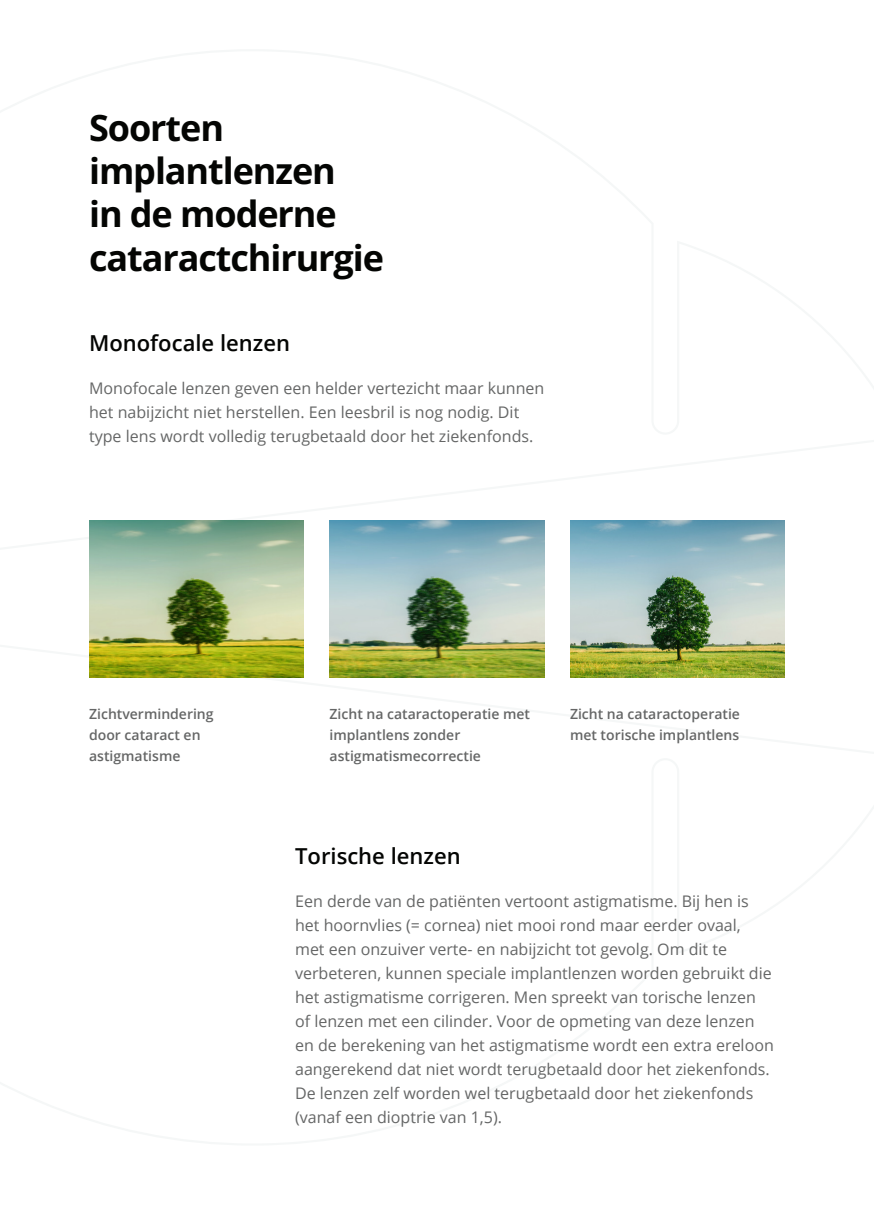
<style>
.page{position:relative;width:874px;height:1225px;background:#fff}
.page>*{position:absolute;margin:0;border:0;box-sizing:border-box;transform-origin:0 0}
.t1{font:700 36px/43.2px "Open Sans";letter-spacing:-.03em;color:#040503}
.t2{font:600 22px "Open Sans";color:#040503}
.t3{font:16px/24px "Open Sans";color:#656666}
.t4{font:600 14px/21px "Open Sans";color:#656666}
</style>
<div class="page">
<img style="left:89px;top:520px;width:215px;height:157px">
<img style="left:329px;top:520px;width:215px;height:157px">
<img style="left:570px;top:520px;width:214px;height:157px">
<p class="t1" style="left:89px;top:105px;width:296px">Soorten implantlenzen<br>in de moderne cataractchirurgie</p>
<p class="t2" style="left:89px;top:327px;width:202px">Monofocale lenzen</p>
<p class="t3" style="left:89px;top:375px;width:456px">Monofocale lenzen geven een helder vertezicht maar kunnen het nabijzicht niet herstellen. Een leesbril is nog nodig. Dit type lens wordt volledig terugbetaald door het ziekenfonds.</p>
<p class="t4" style="left:89px;top:703px;width:126px">Zichtvermindering</p>
<p class="t4" style="left:89px;top:724px;width:113px">door cataract en</p>
<p class="t4" style="left:89px;top:745px;width:93px">astigmatisme</p>
<p class="t4" style="left:329px;top:703px;width:202px">Zicht na cataractoperatie met implantlens zonder</p>
<p class="t4" style="left:329px;top:745px;width:153px">astigmatismecorrectie</p>
<p class="t4" style="left:569px;top:703px;width:171px">Zicht na cataractoperatie</p>
<p class="t4" style="left:569px;top:724px;width:171px">met torische implantlens</p>
<p class="t2" style="left:295px;top:840px;width:167px">Torische lenzen</p>
<p class="t3" style="left:295px;top:888px;width:480px">Een derde van de patiënten vertoont astigmatisme. Bij hen is het hoornvlies (= cornea) niet mooi rond maar eerder ovaal, met een onzuiver verte- en nabijzicht tot gevolg. Om dit te verbeteren, kunnen speciale implantlenzen worden gebruikt die het astigmatisme corrigeren. Men spreekt van torische lenzen of lenzen met een cilinder. Voor de opmeting van deze lenzen en de berekening van het astigmatisme wordt een extra ereloon aangerekend dat niet wordt terugbetaald door het ziekenfonds.<br>De lenzen zelf worden wel terugbetaald door het ziekenfonds</p>
<p class="t3" style="left:295px;top:1104px;width:208px">(vanaf een dioptrie van 1,5).</p>
</div>
